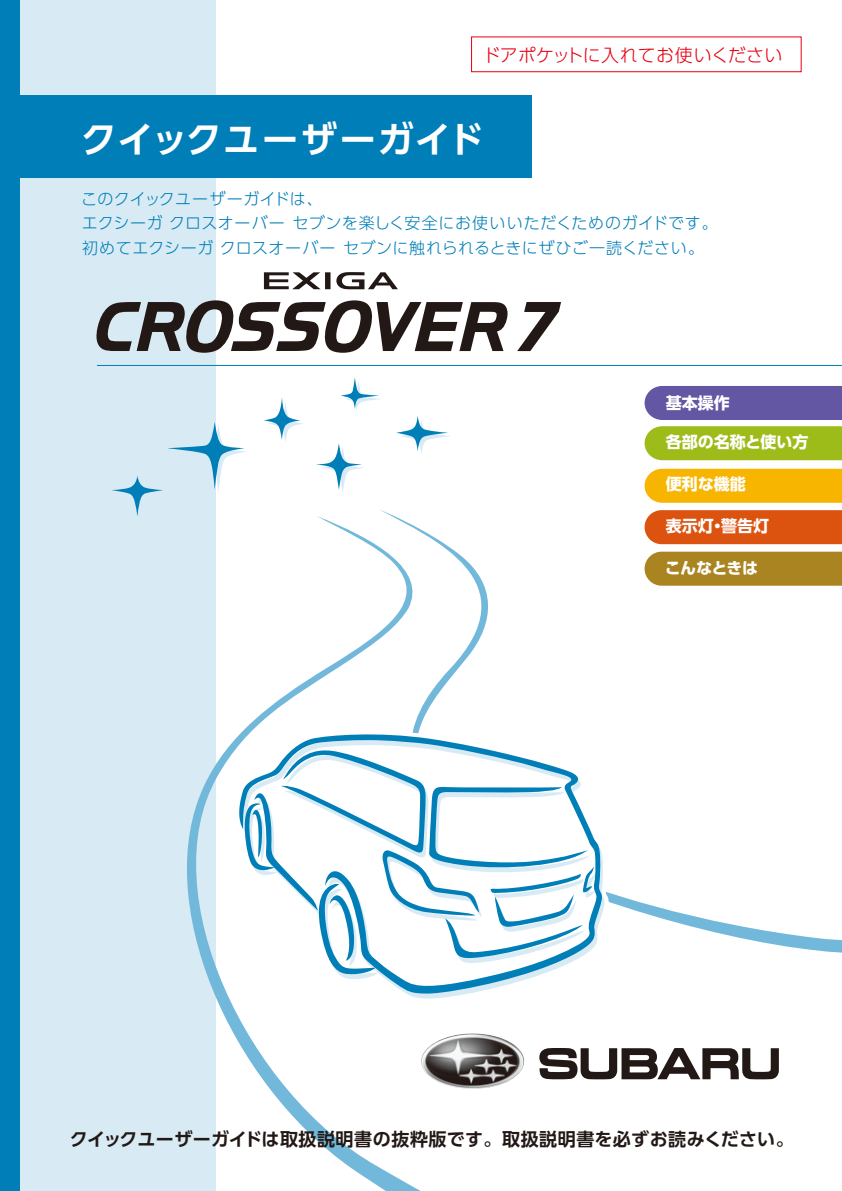
<style>
.page{position:relative;width:842px;height:1191px;background:#fff}
.page>*{position:absolute;margin:0;border:0;box-sizing:border-box;transform-origin:0 0}
.t1{font:700 36px "UD Shin Go Pro De";letter-spacing:.035em;color:#fff}
.t2{font:700 18px "UD Shin Go Pro De";letter-spacing:.025em;color:#221815}
.t3{font:300 18px "UD Shin Go Pro";letter-spacing:.005em;color:#e60012}
.t4{font:300 16px/24px "UD Shin Go Pro";letter-spacing:.035em;color:#007eb7}
.t5{font:700 16px "UD Shin Go Pro";color:#fff}
</style>
<div class="page">
<div style="left:645px;top:386px;width:197px;height:34px;background:#6356a3"></div>
<div style="left:645px;top:426px;width:197px;height:34px;background:#9ebc19"></div>
<div style="left:645px;top:469px;width:197px;height:34px;background:#f8b500"></div>
<div style="left:0;top:0;width:216px;height:1191px;background:#d8ebf5"></div>
<div style="left:0;top:0;width:20px;height:1191px;background:#007eb7"></div>
<hr style="left:97px;top:365px;width:745px;height:1px;background:#007fb8">
<div style="left:0;top:96px;width:532px;height:82px;background:#007eb7"></div>
<svg style="left:517px;top:302px;width:44px;height:49px"></svg>
<svg style="left:336px;top:272px;width:62px;height:17px"></svg>
<div style="left:325px;top:272px;width:5px;height:17px;background:#221815"></div>
<svg style="left:264px;top:272px;width:56px;height:17px"></svg>
<svg style="left:96px;top:300px;width:412px;height:53px"></svg>
<svg style="left:380px;top:510px;width:462px;height:443px"></svg>
<svg style="left:187px;top:516px;width:286px;height:675px"></svg>
<svg style="left:264px;top:398px;width:39px;height:44px"></svg>
<svg style="left:112px;top:422px;width:136px;height:97px"></svg>
<svg style="left:396px;top:416px;width:54px;height:37px"></svg>
<svg style="left:341px;top:378px;width:40px;height:33px"></svg>
<svg style="left:316px;top:444px;width:48px;height:48px"></svg>
<svg style="left:228px;top:722px;width:388px;height:286px"></svg>
<svg style="left:240px;top:736px;width:366px;height:262px"></svg>
<svg style="left:238px;top:731px;width:366px;height:262px"></svg>
<svg style="left:244px;top:748px;width:353px;height:232px"></svg>
<svg style="left:539px;top:1048px;width:240px;height:31px"></svg>
<img style="left:421px;top:1033px;width:103px;height:55px">
<p class="t3" style="left:483px;top:40px;width:301px">ドアポケットに入れてお使いください</p>
<h1 class="t1" style="left:81px;top:110px;width:404px">クイックユーザーガイド</h1>
<p class="t4" style="left:81px;top:187px;width:638px">このクイックユーザーガイドは、<br>エクシーガ クロスオーバー セブンを楽しく安全にお使いいただくためのガイドです。初めてエクシーガ クロスオーバー セブンに触れられるときにぜひご一読ください。</p>
<p class="t5" style="left:666px;top:389px;width:65px">基本操作</p>
<p class="t5" style="left:666px;top:429px;width:144px">各部の名称と使い方</p>
<p class="t5" style="left:666px;top:471px;width:81px">便利な機能</p>
<p class="t5" style="left:666px;top:513px;width:105px">表示灯・警告灯</p>
<p class="t5" style="left:665px;top:554px;width:95px">こんなときは</p>
<p class="t2" style="left:70px;top:1124px;width:725px">クイックユーザーガイドは取扱説明書の抜粋版です。取扱説明書を必ずお読みください。</p>
</div>
